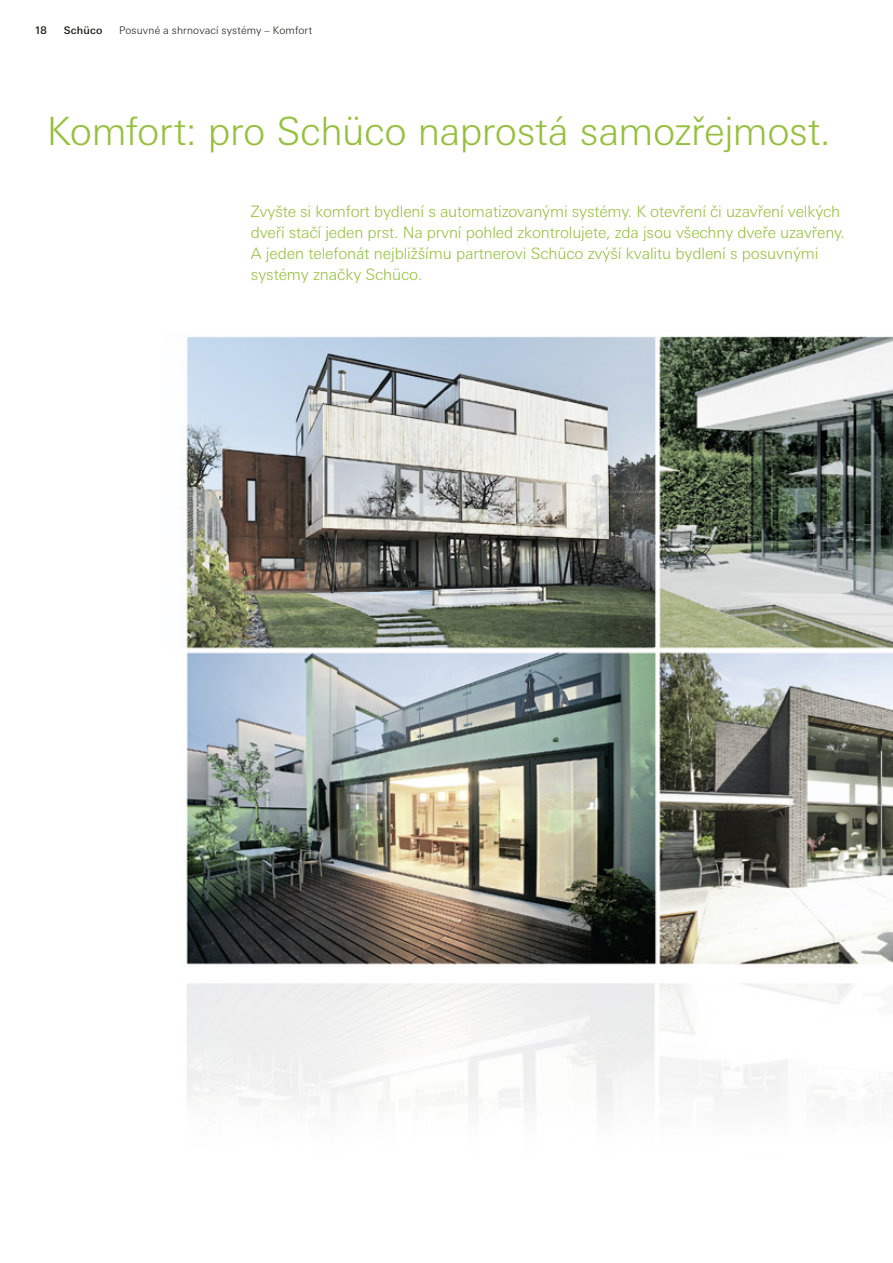
<style>
.page{position:relative;width:893px;height:1263px;background:#fff}
.page>*{position:absolute;margin:0;border:0;box-sizing:border-box;transform-origin:0 0}
.t1{font:300 39px "Univers For Schueco 330";letter-spacing:-.01em;color:#95c03d}
.t2{font:300 15.75px/21px "Univers For Schueco 330";letter-spacing:-.01em;color:#95c03d}
.t3{font:300 10.5px "Univers For Schueco 330";letter-spacing:.015em;color:#181715}
.t4{font:10.5px "Univers For Schueco 530 Med";letter-spacing:.02em;color:#181715}
</style>
<div class="page">
<img style="left:184px;top:336px;width:709px;height:778px">
<p class="t4" style="left:34px;top:24px;width:14px">18</p>
<p class="t4" style="left:64px;top:24px;width:40px">Schüco</p>
<p class="t3" style="left:119px;top:24px;width:195px">Posuvné a shrnovací systémy – Komfort</p>
<h1 class="t1" style="left:47px;top:109px;width:785px">Komfort: pro Schüco naprostá samozřejmost.</h1>
<p class="t2" style="left:251px;top:202px;width:596px">Zvyšte si komfort bydlení s automatizovanými systémy. K otevření či uzavření velkých dveří stačí jeden prst. Na první pohled zkontrolujete, zda jsou všechny dveře uzavřeny.<br>A jeden telefonát nejbližšímu partnerovi Schüco zvýší kvalitu bydlení s posuvnými systémy značky Schüco.</p>
</div>
